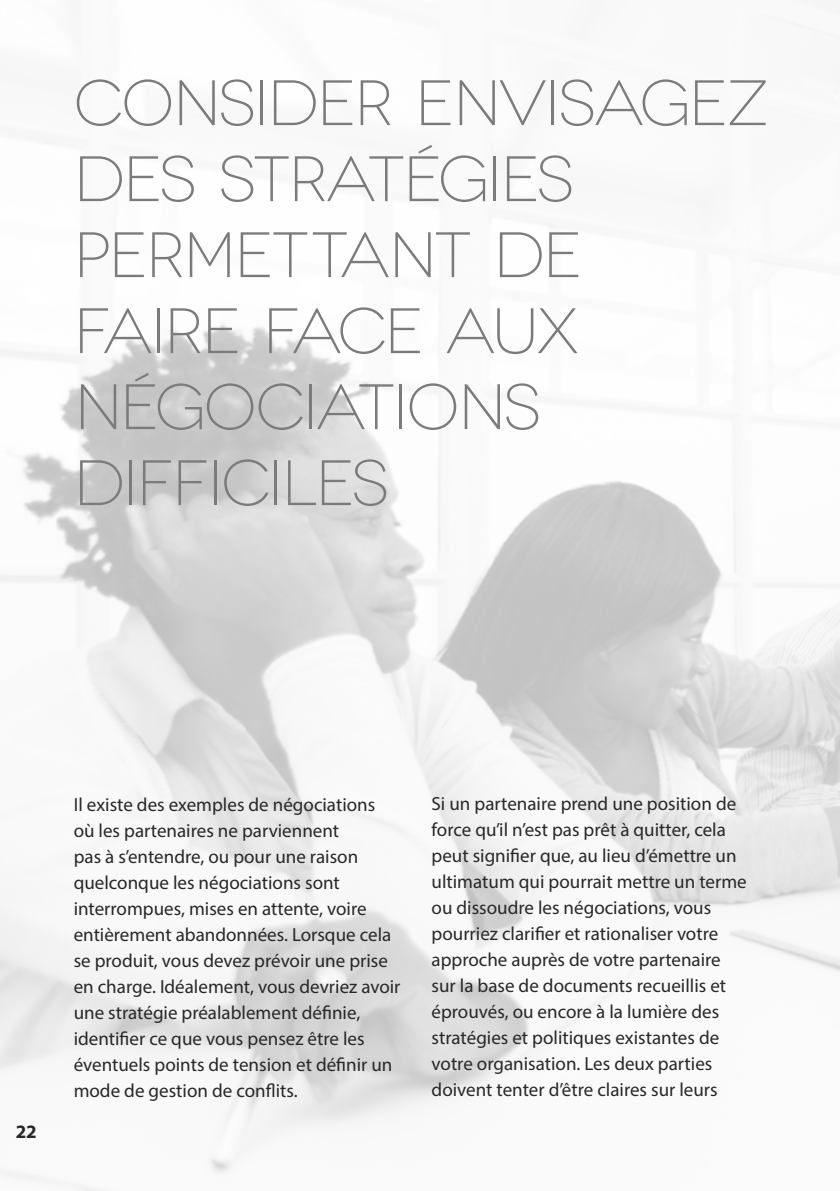
<style>
.page{position:relative;width:840px;height:1191px;background:#fff}
.page>*{position:absolute;margin:0;border:0;box-sizing:border-box;transform-origin:0 0}
.t1{font:300 expanded 64px/76px "Novecento";letter-spacing:-.03em;color:#7b7b7b}
.t2{font:19px/26px "Myriad Pro";color:#282828}
.t3{font:700 19px "Myriad Pro";color:#282828}
</style>
<div class="page">
<img style="left:0;top:23px;width:839px;height:1168px">
<h1 class="t1" style="left:74px;top:65px;width:697px">CONSIDER ENVISAGEZ<br>DES STRATÉGIES<br>PERMETTANT DE<br>FAIRE FACE AUX<br>NÉGOCIATIONS<br>DIFFICILES</h1>
<p class="t3" style="left:16px;top:1119px;width:22px">22</p>
<p class="t2" style="left:74px;top:791px;width:328px">Il existe des exemples de négociations où les partenaires ne parviennent<br>pas à s’entendre, ou pour une raison quelconque les négociations sont interrompues, mises en attente, voire entièrement abandonnées. Lorsque cela se produit, vous devez prévoir une prise en charge. Idéalement, vous devriez avoir une stratégie préalablement définie, identifier ce que vous pensez être les éventuels points de tension et définir un mode de gestion de conflits.</p>
<p class="t2" style="left:431px;top:790px;width:316px">Si un partenaire prend une position de force qu’il n’est pas prêt à quitter, cela peut signifier que, au lieu d’émettre un ultimatum qui pourrait mettre un terme ou dissoudre les négociations, vous pourriez clarifier et rationaliser votre approche auprès de votre partenaire sur la base de documents recueillis et éprouvés, ou encore à la lumière des stratégies et politiques existantes de votre organisation. Les deux parties doivent tenter d’être claires sur leurs</p>
</div>
